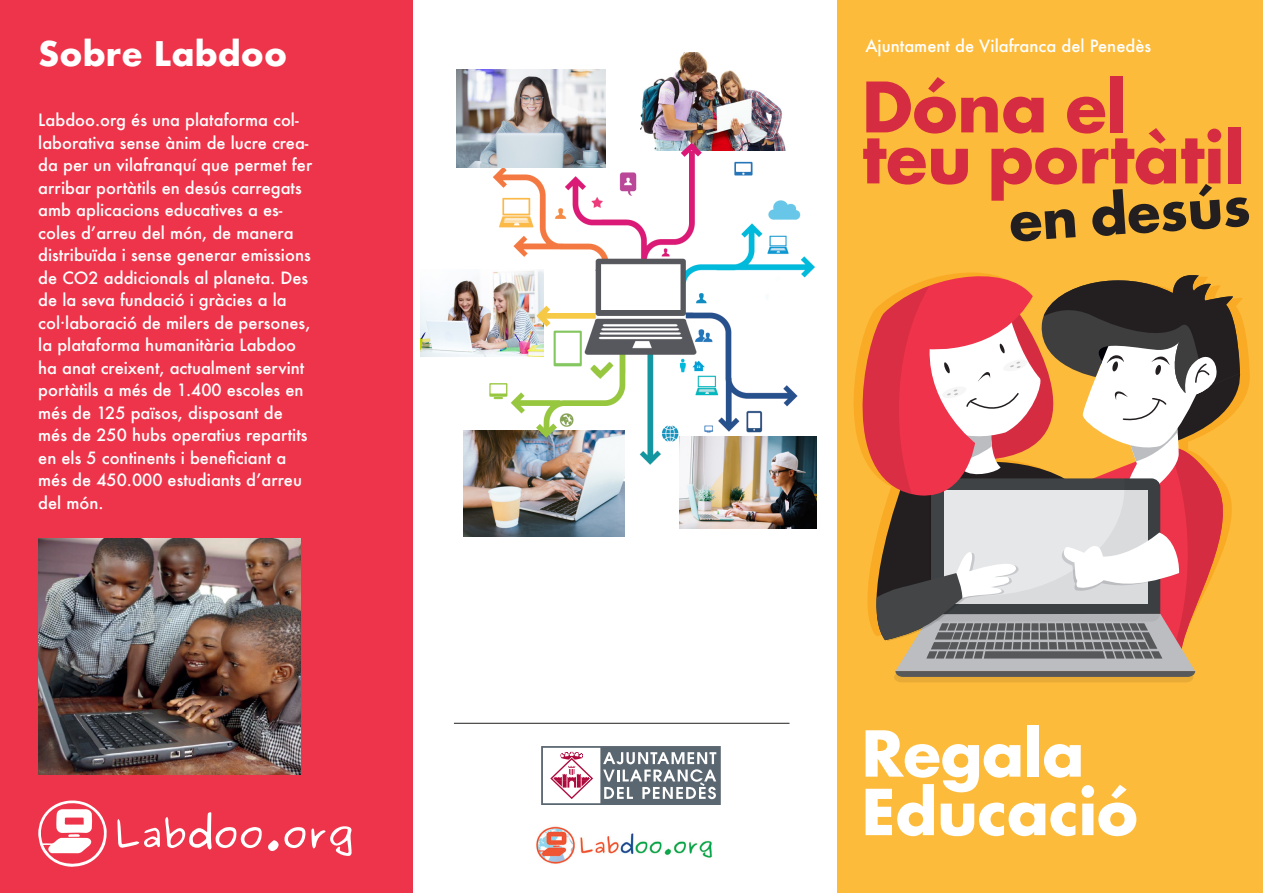
<style>
.page{position:relative;width:1263px;height:893px;background:#fff}
.page>*{position:absolute;margin:0;border:0;box-sizing:border-box;transform-origin:0 0}
.t1{font:700 61.5px/58.5px "Futura";color:#fff}
.t2{font:700 33px "Futura";color:#fff}
.t3{font:500 16.5px/22.5px "Futura";color:#fff}
</style>
<div class="page">
<div style="left:838px;top:0;width:425px;height:893px;background:#fdbb3b"></div>
<svg style="left:894px;top:677px;width:299px;height:5px"></svg>
<svg style="left:854px;top:361px;width:4px;height:78px"></svg>
<svg style="left:858px;top:272px;width:388px;height:405px"></svg>
<div style="left:1111px;top:76px;width:12px;height:56px;background:#d62c41"></div>
<svg style="left:863px;top:77px;width:386px;height:165px"></svg>
<div style="left:1228px;top:127px;width:13px;height:56px;background:#d62c41"></div>
<div style="left:0;top:0;width:412px;height:893px;background:#ee344a"></div>
<svg style="left:117px;top:812px;width:235px;height:44px"></svg>
<svg style="left:38px;top:800px;width:69px;height:67px"></svg>
<img style="left:536px;top:826px;width:176px;height:38px">
<svg style="left:541px;top:746px;width:180px;height:59px"></svg>
<hr style="left:454px;top:723px;width:335px;height:1px;background:#231f20">
<img style="left:38px;top:538px;width:262px;height:236px">
<img style="left:420px;top:69px;width:397px;height:468px">
<img style="left:463px;top:430px;width:161px;height:107px">
<img style="left:456px;top:69px;width:149px;height:98px">
<img style="left:679px;top:437px;width:137px;height:92px">
<img style="left:640px;top:52px;width:149px;height:98px">
<img style="left:421px;top:270px;width:123px;height:86px">
<svg style="left:681px;top:143px;width:21px;height:14px"></svg>
<svg style="left:536px;top:306px;width:15px;height:21px"></svg>
<svg style="left:536px;top:423px;width:21px;height:15px"></svg>
<p class="t2" style="left:38px;top:29px;width:250px">Sobre Labdoo</p>
<p class="t3" style="left:865px;top:34px;width:287px">Ajuntament de Vilafranca del Penedès</p>
<p class="t3" style="left:38px;top:109px;width:275px">Labdoo.org és una plataforma col· laborativa sense ànim de lucre crea· da per un vilafranquí que permet fer arribar portàtils en desús carregats amb aplicacions educatives a es· coles d’arreu del món, de manera distribuïda i sense generar emissions de CO2 addicionals al planeta. Des de la seva fundació i gràcies a la col·laboració de milers de persones, la plataforma humanitària Labdoo ha anat creixent, actualment servint portàtils a més de 1.400 escoles en més de 125 països, disposant de més de 250 hubs operatius repartits en els 5 continents i beneficiant a més de 450.000 estudiants d’arreu del món.</p>
<p class="t1" style="left:862px;top:723px;width:278px">Regala<br>Educació</p>
</div>
